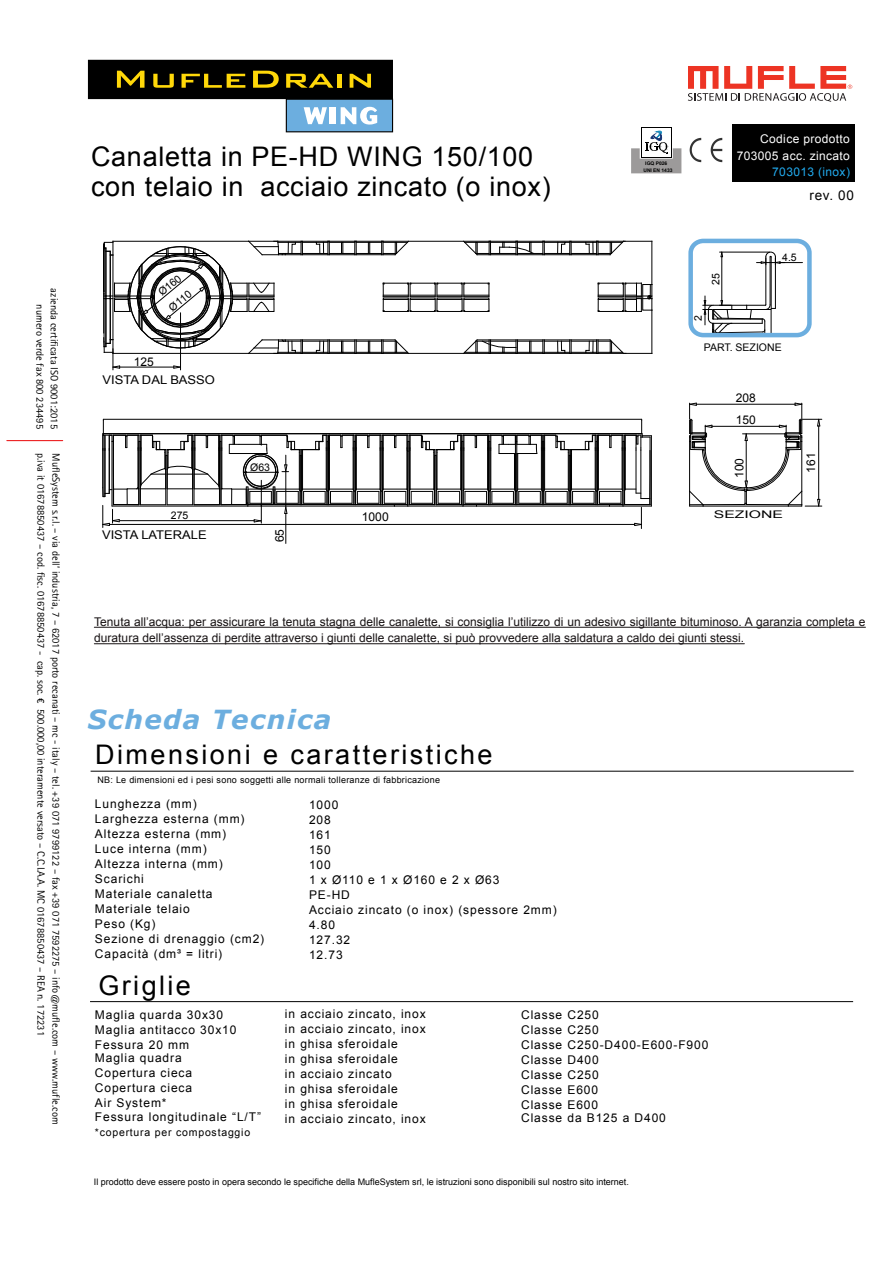
<style>
.page{position:relative;width:893px;height:1263px;background:#fff}
.page>*{position:absolute;margin:0;border:0;box-sizing:border-box;transform-origin:0 0}
.t1{font:27px/30px "Arial";letter-spacing:.025em;color:#000}
.t2{font:27px "Arial";letter-spacing:.09em;color:#000}
.t3{font:italic 700 26.25px "Verdana";letter-spacing:.05em;color:#6caedf}
.t4{font:13.5px "Arial";color:#000}
.t5{font:12.15px "Arial";color:#000}
.t6{font:12px/15px "Arial";letter-spacing:.075em;color:#000}
.t7{font:12px/16.5px "Arial";color:#171213}
.t8{font:12px/16.5px "Arial";letter-spacing:.03em;color:#fff;text-align:right}
.t9{font:12px "Arial";color:#000;scale:1.08 1}
.t10{font:12px "Arial";letter-spacing:.03em;color:#22abef}
.t11{font:10.65px "Arial";color:#000}
.t12{font:10.5px/14.4px "Rotis Sans Serif";color:#000;text-align:right}
.t13{font:10.5px "Arial";letter-spacing:.075em;color:#000}
.t14{font:10.5px "Arial";color:#000100}
.t15{font:10.5px "Arial";color:#000;scale:1.5 1}
.t16{font:9px "Arial";color:#000}
.t17{font:9px "Arial";letter-spacing:.03em;color:#000}
.t18{font:700 4.95px "Arial";letter-spacing:-.005em;color:#000}
.s1{font-family:"Calibri"}
</style>
<div class="page">
<hr style="left:91px;top:771px;width:762px;height:1px;background:#000">
<hr style="left:90px;top:1001px;width:763px;height:1px;background:#000">
<div style="left:732px;top:124px;width:122px;height:57px;background:#000"></div>
<img style="left:689px;top:138px;width:34px;height:24px">
<svg style="left:631px;top:127px;width:50px;height:46px"></svg>
<hr style="left:651px;top:436px;width:1px;height:70px;background:#000">
<hr style="left:285px;top:513px;width:1px;height:30px;background:#000">
<svg style="left:103px;top:240px;width:549px;height:130px"></svg>
<svg style="left:102px;top:419px;width:549px;height:110px"></svg>
<svg style="left:689px;top:402px;width:132px;height:105px"></svg>
<hr style="left:94px;top:627px;width:771px;height:1px;background:#171213">
<hr style="left:94px;top:643px;width:650px;height:1px;background:#171213">
<div style="left:88px;top:60px;width:305px;height:39px;background:#000"></div>
<svg style="left:117px;top:71px;width:27px;height:17px"></svg>
<svg style="left:153px;top:74px;width:21px;height:14px"></svg>
<svg style="left:181px;top:74px;width:64px;height:14px"></svg>
<svg style="left:253px;top:71px;width:26px;height:17px"></svg>
<svg style="left:286px;top:74px;width:47px;height:14px"></svg>
<hr style="left:338px;top:74px;width:4px;height:14px;background:#ffd809">
<svg style="left:349px;top:74px;width:22px;height:14px"></svg>
<div style="left:286px;top:99px;width:107px;height:33px;background:#6caedf;border:1px solid #000"></div>
<svg style="left:304px;top:107px;width:23px;height:17px"></svg>
<div style="left:329px;top:107px;width:6px;height:17px;background:#fff"></div>
<svg style="left:340px;top:107px;width:37px;height:18px"></svg>
<hr style="left:775px;top:257px;width:1px;height:51px;background:#000">
<hr style="left:765px;top:257px;width:1px;height:48px;background:#000">
<hr style="left:769px;top:257px;width:1px;height:48px;background:#000">
<hr style="left:770px;top:257px;width:1px;height:51px;background:#000">
<svg style="left:756px;top:251px;width:46px;height:14px"></svg>
<hr style="left:719px;top:252px;width:50px;height:1px;background:#000">
<hr style="left:721px;top:257px;width:1px;height:44px;background:#000">
<svg style="left:720px;top:251px;width:3px;height:7px"></svg>
<svg style="left:702px;top:296px;width:73px;height:36px"></svg>
<div style="left:688px;top:239px;width:123px;height:98px;border:4px solid #6caedf;border-radius:12px"></div>
<hr style="left:7px;top:440px;width:56px;height:1px;background:#ec2224">
<svg style="left:688px;top:66px;width:164px;height:36px"></svg>
<p class="t12" style="left:62px;top:288px;width:142px;rotate:90deg">azienda certificata ISO 9001:2015 numero verde fax 800 234495</p>
<p class="t12" style="left:64px;top:453px;width:673px;line-height:15px;text-align:left;rotate:90deg">MufleSystem s.r.l. – via dell’ industria, 7 – 62017 porto recanati – mc - italy – tel. +39 071 9799122 – fax +39 071 7592275 – info@mufle.com – www.mufle.com p.iva it 01678850437 – cod. fisc. 01678850437 - cap. soc. <span class="s1">€</span> 500.000,00 interamente versato – C.C.I.A.A. MC 01678850437 – REA n. 172231</p>
<h1 class="t1" style="left:91px;top:141px;width:461px">Canaletta in PE-HD WING 150/100 con telaio in acciaio zincato (o inox)</h1>
<p class="t11" style="left:155px;top:288px;width:27px;rotate:-39deg">Ø160</p>
<p class="t11" style="left:166px;top:303px;width:27px;rotate:-39deg">Ø110</p>
<p class="t6" style="left:134px;top:354px;width:22px">125</p>
<p class="t9" style="left:103px;top:372px;width:106px">VISTA DAL BASSO</p>
<p class="t18" style="left:645px;top:160px;width:23px">IGQ P026</p>
<p class="t18" style="left:643px;top:166px;width:31px">UNI EN 1433</p>
<p class="t8" style="left:736px;top:131px;width:115px">Codice prodotto<br>703005 acc. zincato</p>
<p class="t10" style="left:772px;top:164px;width:79px">703013 (inox)</p>
<p class="t4" style="left:809px;top:186px;width:46px">rev. 00</p>
<p class="t13" style="left:708px;top:285px;width:13px;rotate:-90deg">25</p>
<p class="t13" style="left:691px;top:321px;width:7px;rotate:-90deg">2</p>
<p class="t13" style="left:782px;top:250px;width:16px">4.5</p>
<p class="t14" style="left:703px;top:340px;width:79px">PART. SEZIONE</p>
<p class="t6" style="left:735px;top:390px;width:22px">208</p>
<p class="t13" style="left:171px;top:508px;width:19px">275</p>
<p class="t9" style="left:102px;top:526px;width:98px">VISTA LATERALE</p>
<p class="t6" style="left:735px;top:412px;width:22px">150</p>
<p class="t6" style="left:731px;top:478px;width:22px;rotate:-90deg">100</p>
<p class="t13" style="left:250px;top:460px;width:21px">Ø63</p>
<p class="t6" style="left:803px;top:473px;width:22px;rotate:-90deg">161</p>
<p class="t6" style="left:272px;top:542px;width:15px;rotate:-90deg">65</p>
<p class="t5" style="left:362px;top:508px;width:28px">1000</p>
<p class="t15" style="left:714px;top:507px;width:48px">SEZIONE</p>
<p class="t7" style="left:94px;top:613px;width:772px">Tenuta all’acqua: per assicurare la tenuta stagna delle canalette, si consiglia l’utilizzo di un adesivo sigillante bituminoso. A garanzia completa e duratura dell’assenza di perdite attraverso i giunti delle canalette, si può provvedere alla saldatura a caldo dei giunti stessi.</p>
<h2 class="t3" style="left:88px;top:701px;width:245px">Scheda Tecnica</h2>
<h1 class="t2" style="left:95px;top:736px;width:399px">Dimensioni e caratteristiche</h1>
<p class="t17" style="left:97px;top:774px;width:344px">NB: Le dimensioni ed i pesi sono soggetti alle normali tolleranze di fabbricazione</p>
<p class="t6" style="left:309px;top:797px;width:249px">1000<br>208<br>161<br>150<br>100<br>1 x Ø110 e 1 x Ø160 e 2 x Ø63<br>PE-HD<br>Acciaio zincato (o inox) (spessore 2mm)<br>4.80<br>127.32<br>12.73</p>
<p class="t6" style="left:95px;top:796px;width:171px">Lunghezza (mm)<br>Larghezza esterna (mm)<br>Altezza esterna (mm)<br>Luce interna (mm)<br>Altezza interna (mm)<br>Scarichi<br>Materiale canaletta<br>Materiale telaio<br>Peso (Kg)<br>Sezione di drenaggio (cm2)<br>Capacità (dm³ = litri)</p>
<h1 class="t2" style="left:98px;top:966px;width:94px">Griglie</h1>
<p class="t6" style="left:95px;top:1007px;width:143px">Maglia quarda 30x30<br>Maglia antitacco 30x10<br>Fessura 20 mm</p>
<p class="t6" style="left:95px;top:1051px;width:99px">Maglia quadra<br>Copertura cieca<br>Copertura cieca<br>Air System*</p>
<p class="t6" style="left:95px;top:1109px;width:168px">Fessura longitudinale “L/T”</p>
<p class="t13" style="left:95px;top:1125px;width:157px">*copertura per compostaggio</p>
<p class="t6" style="left:285px;top:1006px;width:142px">in acciaio zincato, inox in acciaio zincato, inox in ghisa sferoidale<br>in ghisa sferoidale<br>in acciaio zincato<br>in ghisa sferoidale<br>in ghisa sferoidale<br>in acciaio zincato, inox</p>
<p class="t6" style="left:521px;top:1007px;width:189px">Classe C250<br>Classe C250<br>Classe C250-D400-E600-F900<br>Classe D400<br>Classe C250<br>Classe E600<br>Classe E600</p>
<p class="t6" style="left:521px;top:1111px;width:146px">Classe da B125 a D400</p>
<p class="t16" style="left:94px;top:1175px;width:536px">Il prodotto deve essere posto in opera secondo le specifiche della MufleSystem srl, le istruzioni sono disponibili sul nostro sito internet.</p>
</div>
